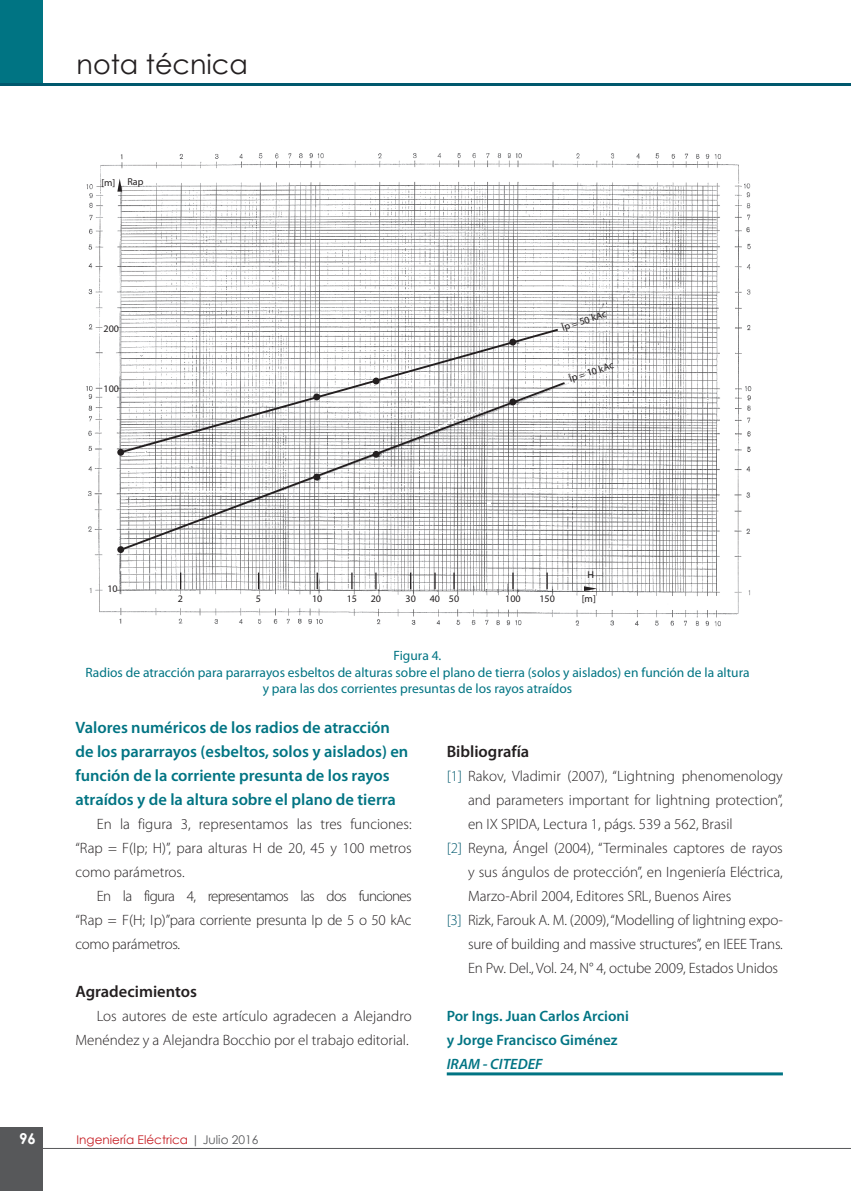
<style>
.page{position:relative;width:851px;height:1191px;background:#fff}
.page>*{position:absolute;margin:0;border:0;box-sizing:border-box;transform-origin:0 0}
.t1{font:27px "Century Gothic";color:#231f20}
.Instituciones_Subtit{font:600 16.5px/24px "Myriad Pro";color:#007483}
.Instituciones_Subtit-2{font:600 16.5px "Myriad Pro";color:#231f20}
.Instituciones_Texto{font:300 15px/24px "Myriad Pro";color:#231f20;text-align:justify}
.Instituciones_Autor{font:600 15px "Myriad Pro";color:#007483}
.Instituciones_Web{font:italic 600 15px "Myriad Pro";color:#007483}
.t2{font:700 15px "Century Gothic";color:#fff}
.Instituciones_Epígra{font:13.5px "Myriad Pro";color:#007483}
.t3{font:12px "Century Gothic";color:#c61c22}
.t4{font:10.05px "Myriad Pro";color:#231f20}
.s1{color:#57585a}
.s2{color:#00586d}
</style>
<div class="page">
<div style="left:0;top:1127px;width:43px;height:64px;background:#57585a"></div>
<hr style="left:0;top:1148px;width:850px;height:1px;background:#57585a">
<div style="left:0;top:0;width:43px;height:85px;background:#007483"></div>
<hr style="left:0;top:83px;width:850px;height:2px;background:#00586d">
<hr style="left:446px;top:1072px;width:336px;height:3px;background:#007483">
<img style="left:86px;top:153px;width:666px;height:474px">
<svg style="left:316px;top:572px;width:2px;height:17px"></svg>
<svg style="left:258px;top:572px;width:1px;height:17px"></svg>
<svg style="left:180px;top:572px;width:1px;height:17px"></svg>
<svg style="left:351px;top:572px;width:1px;height:17px"></svg>
<svg style="left:375px;top:572px;width:1px;height:17px"></svg>
<svg style="left:410px;top:572px;width:1px;height:17px"></svg>
<svg style="left:434px;top:572px;width:1px;height:17px"></svg>
<svg style="left:453px;top:572px;width:1px;height:17px"></svg>
<svg style="left:512px;top:572px;width:1px;height:17px"></svg>
<svg style="left:546px;top:572px;width:1px;height:17px"></svg>
<svg style="left:584px;top:586px;width:13px;height:5px"></svg>
<svg style="left:117px;top:178px;width:5px;height:14px"></svg>
<svg style="left:118px;top:380px;width:449px;height:172px"></svg>
<svg style="left:118px;top:327px;width:442px;height:127px"></svg>
<div style="left:117px;top:449px;width:7px;height:7px;background:#231f20;border-radius:50%"></div>
<div style="left:117px;top:546px;width:7px;height:7px;background:#231f20;border-radius:50%"></div>
<div style="left:313px;top:473px;width:7px;height:7px;background:#231f20;border-radius:50%"></div>
<div style="left:313px;top:393px;width:7px;height:7px;background:#231f20;border-radius:50%"></div>
<div style="left:372px;top:377px;width:7px;height:7px;background:#231f20;border-radius:50%"></div>
<div style="left:372px;top:451px;width:7px;height:7px;background:#231f20;border-radius:50%"></div>
<div style="left:509px;top:398px;width:7px;height:7px;background:#231f20;border-radius:50%"></div>
<div style="left:509px;top:339px;width:7px;height:6px;background:#231f20;border-radius:50%"></div>
<p class="t1" style="left:77px;top:45px;width:173px">nota técnica</p>
<p class="t4" style="left:101px;top:176px;width:44px">[m] Rap</p>
<p class="t4" style="left:104px;top:322px;width:17px">200</p>
<p class="t4" style="left:104px;top:383px;width:17px">100</p>
<p class="t4" style="left:560px;top:322px;width:48px;rotate:-18deg">Îp = 50 kAc</p>
<p class="t4" style="left:567px;top:373px;width:48px;rotate:-18deg">Îp = 10 kAc</p>
<p class="t4" style="left:107px;top:582px;width:12px">10</p>
<p class="t4" style="left:178px;top:592px;width:7px">2</p>
<p class="t4" style="left:256px;top:592px;width:7px">5</p>
<p class="t4" style="left:312px;top:592px;width:12px">10</p>
<p class="t4" style="left:347px;top:592px;width:12px">15</p>
<p class="t4" style="left:370px;top:592px;width:12px">20</p>
<p class="t4" style="left:405px;top:592px;width:12px">30</p>
<p class="t4" style="left:430px;top:592px;width:31px">40 50</p>
<p class="t4" style="left:505px;top:592px;width:17px">100</p>
<p class="t4" style="left:539px;top:592px;width:17px">150</p>
<p class="t4" style="left:587px;top:568px;width:8px">H</p>
<p class="t4" style="left:581px;top:592px;width:16px">[m]</p>
<p class="Instituciones_Epígra" style="left:393px;top:647px;width:49px">Figura 4.</p>
<p class="Instituciones_Epígra" style="left:85px;top:663px;width:665px">Radios de atracción para pararrayos esbeltos de alturas sobre el plano de tierra (solos y aislados) en función de la altura</p>
<p class="Instituciones_Epígra" style="left:263px;top:680px;width:311px">y para las dos corrientes presuntas de los rayos atraídos</p>
<p class="Instituciones_Subtit" style="left:75px;top:715px;width:334px">Valores numéricos de los radios de atracción de los pararrayos (esbeltos, solos y aislados) en función de la corriente presunta de los rayos atraídos y de la altura sobre el plano de tierra</p>
<p class="Instituciones_Texto" style="left:75px;top:812px;width:337px;text-indent:21px">En la figura 3, representamos las tres funciones: “Rap = F(Ip; H)”, para alturas H de 20, 45 y 100 metros como parámetros.</p>
<p class="Instituciones_Texto" style="left:75px;top:884px;width:337px;text-indent:21px">En la figura 4, representamos las dos funciones “Rap = F(H; Ip)”para corriente presunta Ip de 5 o 50 kAc como parámetros.</p>
<p class="Instituciones_Subtit-2" style="left:75px;top:981px;width:123px">Agradecimientos</p>
<p class="Instituciones_Texto" style="left:75px;top:1004px;width:337px;text-align:right">Los autores de este artículo agradecen a Alejandro<br>Menéndez y a Alejandra Bocchio por el trabajo editorial.</p>
<p class="t2" style="left:19px;top:1127px;width:18px">96</p>
<p class="t3" style="left:77px;top:1131px;width:183px">Ingeniería Eléctrica <span class="s1">| Julio 2016</span></p>
<p class="Instituciones_Subtit-2" style="left:446px;top:741px;width:84px">Bibliografía</p>
<p class="Instituciones_Texto" style="left:468px;top:764px;width:316px;text-indent:-21px"><span class="s2">[1]</span> Rakov, Vladimir (2007), “Lightning phenomenology and parameters important for lightning protection”, en IX SPIDA, Lectura 1, págs. 539 a 562, Brasil</p>
<p class="Instituciones_Texto" style="left:468px;top:836px;width:316px;text-indent:-21px"><span class="s2">[2]</span> Reyna, Ángel (2004), “Terminales captores de rayos y sus ángulos de protección”, en Ingeniería Eléctrica, Marzo-Abril 2004, Editores SRL, Buenos Aires</p>
<p class="Instituciones_Texto" style="left:468px;top:908px;width:316px;text-indent:-21px"><span class="s2">[3]</span> Rizk, Farouk A. M. (2009), “Modelling of lightning expo&shy;sure of building and massive structures”, en IEEE Trans.<br>En Pw. Del., Vol. 24, N° 4, octube 2009, Estados Unidos</p>
<p class="Instituciones_Autor" style="left:446px;top:1006px;width:184px">Por Ings. Juan Carlos Arcioni</p>
<p class="Instituciones_Autor" style="left:446px;top:1030px;width:172px">y Jorge Francisco Giménez</p>
<p class="Instituciones_Web" style="left:446px;top:1054px;width:97px">IRAM - CITEDEF</p>
</div>
